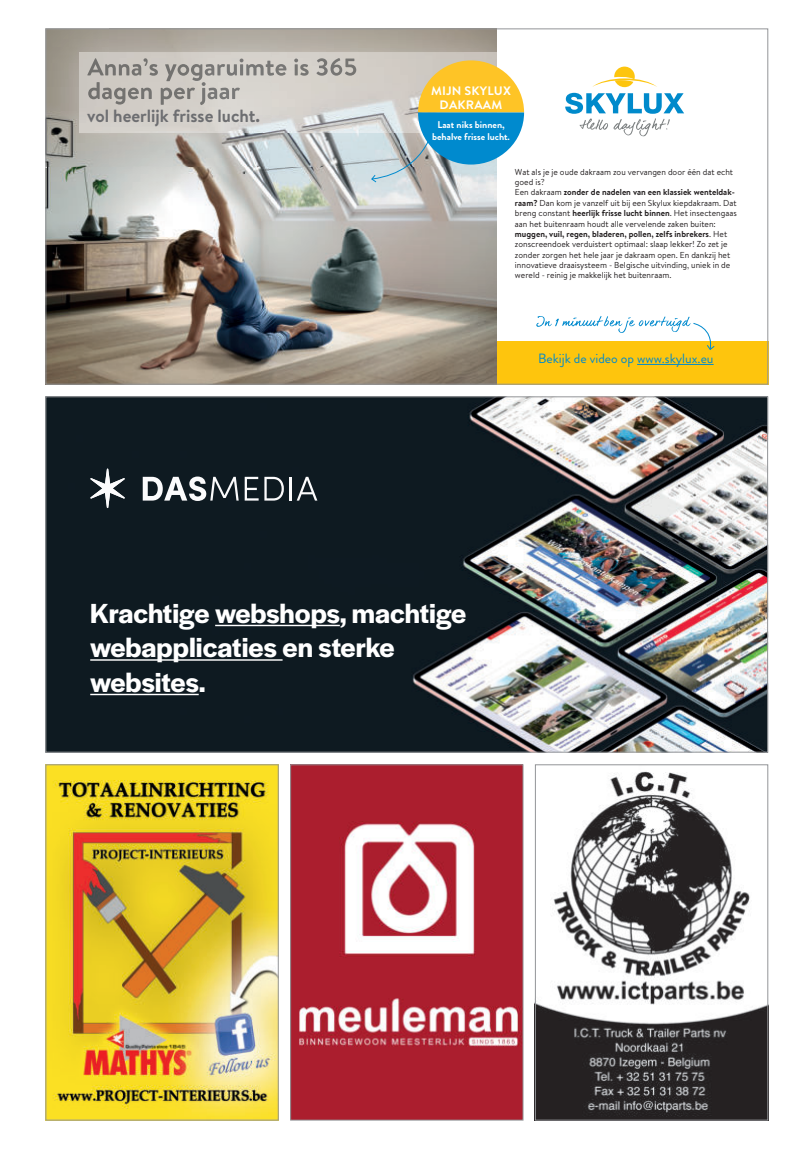
<style>
.page{position:relative;width:808px;height:1149px;background:#fff}
.page>*{position:absolute;margin:0;border:0;box-sizing:border-box;transform-origin:0 0}
.t1{font:600 28.7px/34.5px "Halyard Display";color:#fff}
.t2{font:700 17.7px "Brandon Text";color:#6d6e71}
.t3{font:13.4px "Brandon Grotesque";color:#008ace}
.t4{font:700 12.2px/14.2px "Brandon Grotesque";letter-spacing:.02em;color:#fff;text-align:center}
.t5{font:700 9.8px/11.7px "Brandon Grotesque";color:#fff;text-align:center}
.t6{font:8.6px/10.4px "Brandon Text";color:#231f20}
.s1{font-weight:700}
</style>
<div class="page">
<img style="left:47px;top:167px;width:450px;height:215px">
<img style="left:110px;top:133px;width:261px;height:34px">
<img style="left:47px;top:30px;width:63px;height:137px">
<img style="left:79px;top:52px;width:418px;height:81px">
<img style="left:214px;top:58px;width:143px;height:23px">
<img style="left:87px;top:58px;width:127px;height:23px">
<img style="left:216px;top:82px;width:24px;height:23px">
<img style="left:88px;top:82px;width:128px;height:23px">
<div style="left:497px;top:341px;width:271px;height:43px;background:#fec50d"></div>
<hr style="left:637px;top:364px;width:76px;height:1px;background:#008ace">
<svg style="left:536px;top:316px;width:179px;height:34px"></svg>
<svg style="left:592px;top:67px;width:65px;height:20px"></svg>
<svg style="left:565px;top:93px;width:119px;height:43px"></svg>
<svg style="left:371px;top:60px;width:153px;height:123px;background:#aabea9"></svg>
<img style="left:47px;top:766px;width:230px;height:352px">
<div style="left:45px;top:764px;width:234px;height:356px;border:1px solid #939598"></div>
<img style="left:537px;top:771px;width:229px;height:347px">
<div style="left:535px;top:764px;width:233px;height:356px;border:1px solid #939598"></div>
<div style="left:291px;top:764px;width:232px;height:355px;background:#ab1e2e"></div>
<img style="left:299px;top:821px;width:222px;height:226px">
<div style="left:290px;top:764px;width:233px;height:356px;border:1px solid #939598"></div>
<img style="left:45px;top:396px;width:723px;height:357px">
<h2 class="t2" style="left:87px;top:110px;width:174px">vol heerlijk frisse lucht.</h2>
<h3 class="t4" style="left:431px;top:85px;width:81px">MIJN SKYLUX<br>DAKRAAM</h3>
<p class="t5" style="left:432px;top:119px;width:79px">Laat niks binnen, behalve frisse lucht.</p>
<p class="t6" style="left:515px;top:167px;width:223px">Wat als je je oude dakraam zou vervangen door één dat echt goed is?<br>Een dakraam <span class="s1">zonder de nadelen van een klassiek wenteldak&shy;raam?</span> Dan kom je vanzelf uit bij een Skylux kiepdakraam. Dat breng constant <span class="s1">heerlijk frisse lucht binnen</span>. Het insectengaas aan het buitenraam houdt alle vervelende zaken buiten: <span class="s1">muggen, vuil, regen, bladeren, pollen, zelfs inbrekers</span>. Het zonscreendoek verduistert optimaal: slaap lekker! Zo zet je zonder zorgen het hele jaar je dakraam open. En dankzij het innovatieve draaisysteem - Belgische uitvinding, uniek in de wereld - reinig je makkelijk het buitenraam.</p>
<h3 class="t3" style="left:538px;top:353px;width:177px">Bekijk de video op www.skylux.eu</h3>
<h1 class="t1" style="left:90px;top:596px;width:377px">Krachtige webshops, machtige webapplicaties en sterke websites.</h1>
</div>
